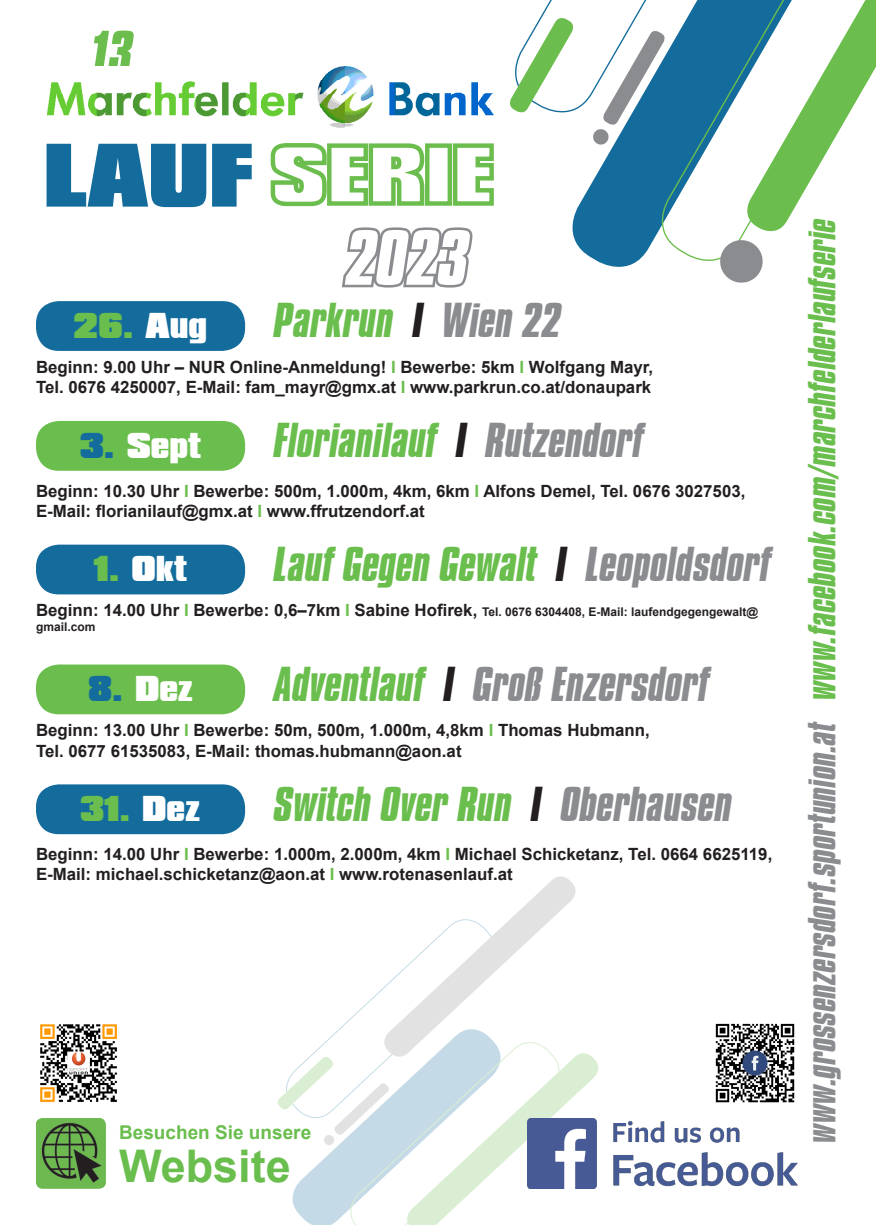
<style>
.page{position:relative;width:876px;height:1225px;background:#fff}
.page>*{position:absolute;margin:0;border:0;box-sizing:border-box;transform-origin:0 0}
.t1{font:900 77.4px "Compacta BT";color:#146c9c}
.t2{font:italic 700 67.1px "Compacta BT";color:#fff}
.t3{font:italic 700 53.1px "Compacta BT";color:#6bbe4d}
.t4{font:700 45px "Arial";color:#6abe4d}
.t5{font:italic 700 42.2px "Compacta BT";color:#6abe4d}
.t6{font:italic 700 42.2px "Compacta BT";color:#8a8c8f}
.t7{font:italic 700 33.7px "Compacta BT";color:#6abe4d}
.t8{font:italic 700 33.7px "Compacta BT";color:#8a8c8f}
.t9{font:900 30.9px "Compacta BT";color:#fff}
.t10{font:900 30.9px "Compacta BT";color:#6abe4d}
.t11{font:900 30.9px "Compacta BT";color:#6bbe4d}
.t12{font:700 19px "Arial";color:#6abe4d}
.t13{font:700 16.9px/20.2px "Arial";color:#231f20}
.t14{font:700 12px "Arial";color:#231f20}
.s1{color:#fff}
.s2{color:#231f20}
.s3{color:#8a8c8f}
.s4{color:#6abe4d}
.s5{color:#146c9c}
.s6{font-size:12px}
</style>
<div class="page">
<div style="left:36px;top:301px;width:209px;height:50px;background:#146c9c;border-radius:23px"></div>
<div style="left:36px;top:421px;width:209px;height:50px;background:#6abe4d;border-radius:23px"></div>
<div style="left:36px;top:664px;width:209px;height:50px;background:#6bbe4d;border-radius:23px"></div>
<div style="left:36px;top:784px;width:209px;height:50px;background:#146c9c;border-radius:23px"></div>
<div style="left:36px;top:544px;width:209px;height:50px;background:#146c9c;border-radius:23px"></div>
<svg style="left:510px;top:0;width:366px;height:283px"></svg>
<svg style="left:277px;top:876px;width:322px;height:349px"></svg>
<img style="left:715px;top:1023px;width:80px;height:80px">
<img style="left:527px;top:1118px;width:270px;height:70px">
<img style="left:40px;top:1024px;width:77px;height:78px">
<img style="left:36px;top:1118px;width:70px;height:70px">
<svg style="left:270px;top:143px;width:224px;height:145px"></svg>
<img style="left:48px;top:66px;width:446px;height:62px">
<p class="t3" style="left:92px;top:20px;width:55px">13.</p>
<p class="t1" style="left:44px;top:129px;width:212px">LAUF</p>
<p class="t2" style="left:346px;top:217px;width:124px">2023</p>
<p class="t10" style="left:74px;top:307px;width:135px">26. <span class="s1">Aug</span></p>
<p class="t5" style="left:274px;top:295px;width:289px">Parkrun <span class="s2">I</span> <span class="s3">Wien 22</span></p>
<p class="t13" style="left:36px;top:357px;width:619px">Beginn: 9.00 Uhr – NUR Online-Anmeldung! <span class="s4">I</span> Bewerbe: 5km <span class="s4">I</span> Wolfgang Mayr,<br>Tel. 0676 4250007, E-Mail: fam_mayr@gmx.at <span class="s4">I</span> www.parkrun.co.at/donaupark</p>
<p class="t9" style="left:80px;top:426px;width:122px"><span class="s5">3.</span> Sept</p>
<p class="t5" style="left:274px;top:415px;width:371px">Florianilauf <span class="s2">I</span> <span class="s3">Rutzendorf</span></p>
<p class="t13" style="left:36px;top:481px;width:711px">Beginn: 10.30 Uhr <span class="s4">I</span> Bewerbe: 500m, 1.000m, 4km, 6km <span class="s4">I</span> Alfons Demel, Tel. 0676 3027503,<br>E-Mail: florianilauf@gmx.at <span class="s4">I</span> www.ffrutzendorf.at</p>
<p class="t9" style="left:94px;top:550px;width:94px"><span class="s4">1.</span> Okt</p>
<p class="t5" style="left:274px;top:538px;width:498px">Lauf Gegen Gewalt <span class="s2">I</span> <span class="s3">Leopoldsdorf</span></p>
<p class="t13" style="left:36px;top:601px;width:724px">Beginn: 14.00 Uhr <span class="s4">I</span> Bewerbe: 0,6–7km <span class="s4">I</span> Sabine Hofirek, <span class="s6">Tel. 0676 6304408, E-Mail: laufendgegengewalt@</span></p>
<p class="t14" style="left:36px;top:619px;width:61px">gmail.com</p>
<p class="t9" style="left:88px;top:670px;width:107px"><span class="s5">8.</span> Dez</p>
<p class="t6" style="left:274px;top:658px;width:437px"><span class="s4">Adventlauf</span> <span class="s2">I</span> Groß Enzersdorf</p>
<p class="t13" style="left:36px;top:721px;width:615px">Beginn: 13.00 Uhr <span class="s4">I</span> Bewerbe: 50m, 500m, 1.000m, 4,8km <span class="s4">I</span> Thomas Hubmann,<br>Tel. 0677 61535083, E-Mail: thomas.hubmann@aon.at</p>
<p class="t11" style="left:81px;top:790px;width:121px">31. <span class="s1">Dez</span></p>
<p class="t5" style="left:274px;top:778px;width:460px">Switch Over Run <span class="s2">I</span> <span class="s3">Oberhausen</span></p>
<p class="t13" style="left:36px;top:844px;width:738px">Beginn: 14.00 Uhr <span class="s4">I</span> Bewerbe: 1.000m, 2.000m, 4km <span class="s4">I</span> Michael Schicketanz, Tel. 0664 6625119,<br>E-Mail: michael.schicketanz@aon.at <span class="s4">I</span> www.rotenasenlauf.at</p>
<p class="t12" style="left:119px;top:1119px;width:194px">Besuchen Sie unsere</p>
<p class="t4" style="left:119px;top:1136px;width:173px">Website</p>
<p class="t7" style="left:802px;top:700px;width:483px;rotate:-90deg">www.facebook.com/marchfelderlaufserie</p>
<p class="t8" style="left:802px;top:1142px;width:423px;rotate:-90deg">www.grossenzersdorf.sportunion.at</p>
</div>
